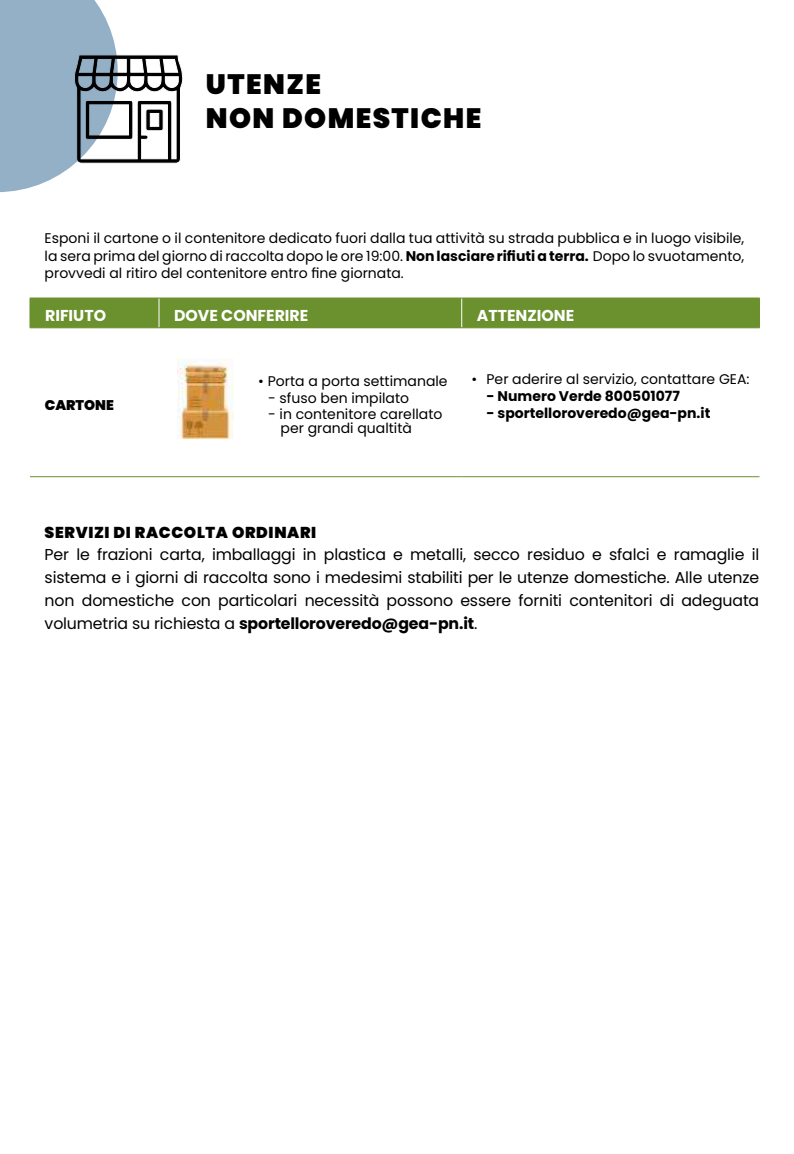
<style>
.page{position:relative;width:794px;height:1154px;background:#fff}
.page>*{position:absolute;margin:0;border:0;box-sizing:border-box;transform-origin:0 0}
.t1{font:900 28px/33.6px "Poppins";letter-spacing:.05em;color:#000}
.t2{font:15.75px/22.8px "Poppins";letter-spacing:-.01em;color:#000;text-align:justify}
.t3{font:700 15.75px "Poppins";color:#fff}
.t4{font:900 15.75px "Poppins";letter-spacing:.04em;color:#000}
.t5{font:14px/17.5px "Poppins";color:#000}
.t6{font:700 14px "Poppins";color:#000}
.t7{font:900 14px "Poppins";color:#000}
.s1{font-weight:700}
</style>
<div class="page">
<div style="left:30px;top:298px;width:730px;height:30px;background:#6a912d"></div>
<hr style="left:30px;top:327px;width:129px;height:1px;background:#6a912d">
<hr style="left:159px;top:327px;width:303px;height:1px;background:#6a912d">
<hr style="left:462px;top:327px;width:297px;height:1px;background:#6a912d">
<hr style="left:30px;top:476px;width:129px;height:1px;background:#6a912d">
<hr style="left:159px;top:476px;width:303px;height:1px;background:#6a912d">
<hr style="left:462px;top:476px;width:297px;height:1px;background:#6a912d">
<img style="left:177px;top:358px;width:56px;height:82px">
<svg style="left:0;top:0;width:183px;height:192px"></svg>
<h1 class="t1" style="left:206px;top:67px;width:277px">UTENZE<br>NON DOMESTICHE</h1>
<p class="t5" style="left:45px;top:229px;width:701px;text-align:justify">Esponi il cartone o il contenitore dedicato fuori dalla tua attività su strada pubblica e in luogo visibile, la sera prima del giorno di raccolta dopo le ore 19:00. <span class="s1">Non lasciare rifiuti a terra.</span> Dopo lo svuotamento, provvedi al ritiro del contenitore entro fine giornata.</p>
<p class="t3" style="left:45px;top:306px;width:62px">RIFIUTO</p>
<p class="t3" style="left:174px;top:306px;width:136px">DOVE CONFERIRE</p>
<p class="t3" style="left:477px;top:306px;width:99px">ATTENZIONE</p>
<p class="t7" style="left:45px;top:396px;width:71px">CARTONE</p>
<p class="t5" style="left:258px;top:372px;width:191px">• Porta a porta settimanale</p>
<p class="t5" style="left:268px;top:389px;width:142px">- sfuso ben impilato</p>
<p class="t5" style="left:280px;top:407px;width:163px;line-height:14px;text-indent:-12px">- in contenitore carellato per grandi qualtità</p>
<p class="t5" style="left:471px;top:370px;width:279px">• Per aderire al servizio, contattare GEA:</p>
<p class="t6" style="left:486px;top:388px;width:195px">- Numero Verde 800501077</p>
<p class="t6" style="left:486px;top:404px;width:225px">- sportelloroveredo@gea-pn.it</p>
<p class="t4" style="left:45px;top:523px;width:273px">SERVIZI DI RACCOLTA ORDINARI</p>
<p class="t2" style="left:45px;top:543px;width:716px">Per le frazioni carta, imballaggi in plastica e metalli, secco residuo e sfalci e ramaglie il sistema e i giorni di raccolta sono i medesimi stabiliti per le utenze domestiche. Alle utenze non domestiche con particolari necessità possono essere forniti contenitori di adeguata volumetria su richiesta a <span class="s1">sportelloroveredo@gea-pn.it</span>.</p>
</div>
